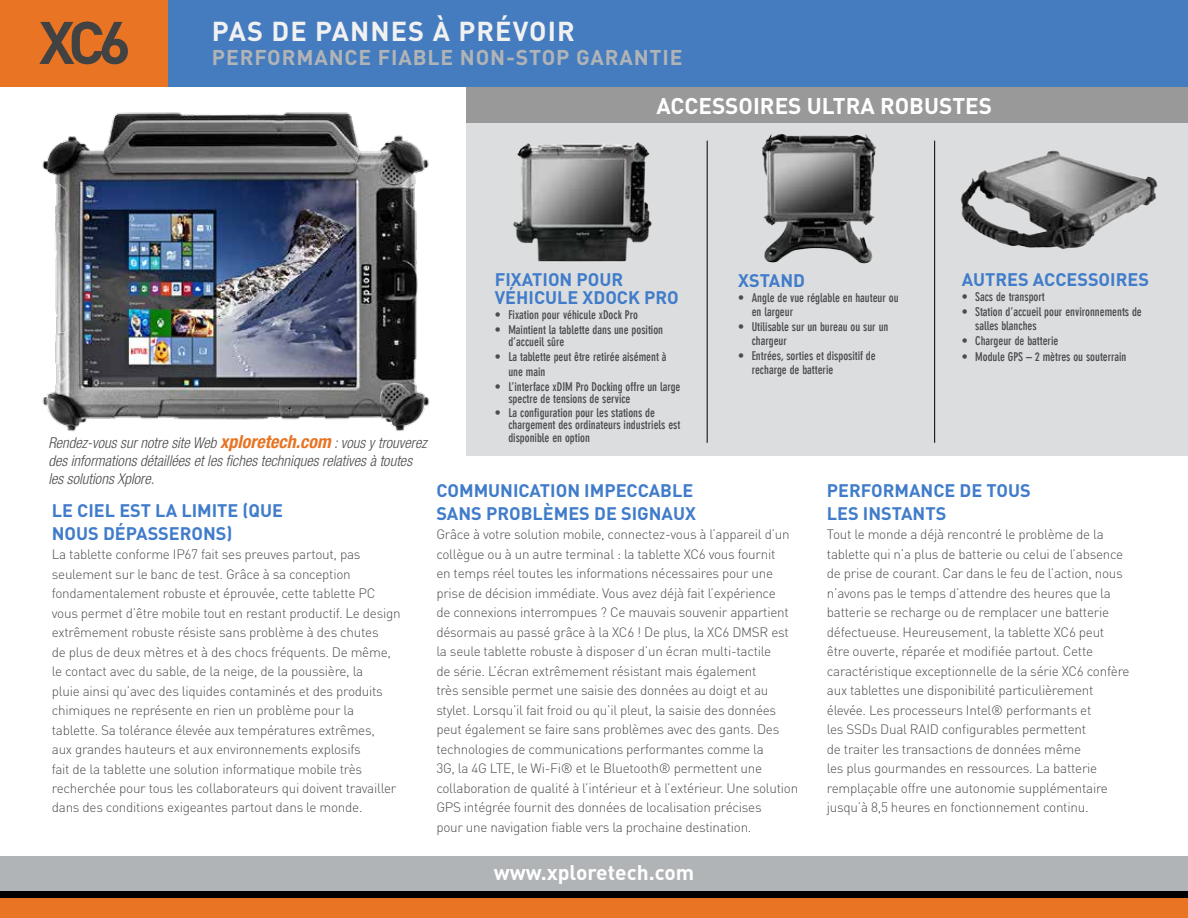
<style>
.page{position:relative;width:1188px;height:918px;background:#fff}
.page>*{position:absolute;margin:0;border:0;box-sizing:border-box;transform-origin:0 0}
.t1{font:700 59.1px "DIN";color:#424243}
.t2{font:700 27px "DIN";letter-spacing:.04em;color:#f1f1f2}
.t3{font:700 22.5px "DIN";color:#fff}
.t4{font:700 21.15px "DIN";letter-spacing:.04em;color:#b1b4b6}
.t5{font:700 21px "DIN";color:#fff}
.t6{font:700 18px/22.5px "DIN";color:#407cca}
.t7{font:italic 300 condensed 15px/18px "Helvetica Neue LT Pro";color:#4d4d4f}
.t8{font:300 13.5px/19.5px "DIN";letter-spacing:-.02em;color:#4d4d4f}
.t9{font:700 condensed 12px/13.5px "DIN Neuzeit Grotesk Std";color:#4d4d4f}
.s1{font-weight:700;font-size:18px;color:#e77425}
</style>
<div class="page">
<div style="left:466px;top:86px;width:722px;height:370px;background:#dcddde"></div>
<div style="left:0;top:856px;width:1188px;height:40px;background:#b1b4b6"></div>
<div style="left:0;top:892px;width:1188px;height:26px;background:#e87424"></div>
<div style="left:466px;top:86px;width:722px;height:37px;background:#99999a"></div>
<div style="left:0;top:891px;width:1188px;height:7px;background:#000"></div>
<img style="left:762px;top:134px;width:114px;height:130px">
<img style="left:513px;top:142px;width:139px;height:120px">
<img style="left:42px;top:112px;width:388px;height:320px">
<img style="left:960px;top:150px;width:198px;height:99px">
<div style="left:1px;top:0;width:167px;height:86px;background:#e87424"></div>
<hr style="left:707px;top:141px;width:1px;height:302px;background:#000">
<hr style="left:934px;top:141px;width:1px;height:302px;background:#000">
<div style="left:168px;top:0;width:1020px;height:86px;background:#457cbf"></div>
<h1 class="t1" style="left:39px;top:4px;width:93px">XC6</h1>
<h2 class="t2" style="left:212px;top:13px;width:364px">PAS DE PANNES À PRÉVOIR</h2>
<h3 class="t4" style="left:212px;top:43px;width:472px">PERFORMANCE FIABLE NON-STOP GARANTIE</h3>
<h3 class="t3" style="left:657px;top:91px;width:337px">ACCESSOIRES ULTRA ROBUSTES</h3>
<p class="t7" style="left:48px;top:434px;width:380px">Rendez-vous sur notre site Web <span class="s1">xploretech.com</span> : vous y trouverez des informations détaillées et les fiches techniques relatives à toutes les solutions Xplore.</p>
<h3 class="t6" style="left:52px;top:499px;width:233px">LE CIEL EST LA LIMITE (QUE<br>NOUS DÉPASSERONS)</h3>
<p class="t8" style="left:52px;top:544px;width:350px">La tablette conforme IP67 fait ses preuves partout, pas seulement sur le banc de test. Grâce à sa conception fondamentalement robuste et éprouvée, cette tablette PC vous permet d’être mobile tout en restant productif. Le design extrêmement robuste résiste sans problème à des chutes<br>de plus de deux mètres et à des chocs fréquents. De même, le contact avec du sable, de la neige, de la poussière, la<br>pluie ainsi qu’avec des liquides contaminés et des produits chimiques ne représente en rien un problème pour la tablette. Sa tolérance élevée aux températures extrêmes,<br>aux grandes hauteurs et aux environnements explosifs<br>fait de la tablette une solution informatique mobile très recherchée pour tous les collaborateurs qui doivent travailler dans des conditions exigeantes partout dans le monde.</p>
<h3 class="t6" style="left:495px;top:269px;width:186px;line-height:18.5px">FIXATION POUR<br>VÉHICULE XDOCK PRO</h3>
<p class="t9" style="left:495px;top:308px;width:145px">• Fixation pour véhicule xDock Pro</p>
<p class="t9" style="left:508px;top:324px;width:156px;line-height:12px;text-indent:-14px">• Maintient la tablette dans une position d’accueil sûre</p>
<p class="t9" style="left:508px;top:349px;width:160px;line-height:15px;text-indent:-14px">• La tablette peut être retirée aisément à une main</p>
<p class="t9" style="left:508px;top:381px;width:174px;line-height:12px;text-indent:-14px">• L’interface xDIM Pro Docking offre un large spectre de tensions de service</p>
<p class="t9" style="left:508px;top:406px;width:174px;line-height:12.6px;text-indent:-14px">• La configuration pour les stations de chargement des ordinateurs industriels est disponible en option</p>
<h3 class="t6" style="left:738px;top:268px;width:68px">XSTAND</h3>
<p class="t9" style="left:752px;top:291px;width:149px;text-indent:-14px">• Angle de vue réglable en hauteur ou en largeur</p>
<p class="t9" style="left:752px;top:320px;width:138px;text-indent:-14px">• Utilisable sur un bureau ou sur un chargeur</p>
<p class="t9" style="left:752px;top:349px;width:126px;text-indent:-14px">• Entrées, sorties et dispositif de recharge de batterie</p>
<h3 class="t6" style="left:962px;top:267px;width:189px">AUTRES ACCESSOIRES</h3>
<p class="t9" style="left:962px;top:289px;width:85px">• Sacs de transport</p>
<p class="t9" style="left:975px;top:305px;width:168px;text-indent:-14px">• Station d’accueil pour environnements de salles blanches</p>
<p class="t9" style="left:962px;top:334px;width:98px">• Chargeur de batterie</p>
<p class="t9" style="left:962px;top:350px;width:166px">• Module GPS – 2 mètres ou souterrain</p>
<h3 class="t6" style="left:436px;top:479px;width:261px">COMMUNICATION IMPECCABLE<br>SANS PROBLÈMES DE SIGNAUX</h3>
<p class="t8" style="left:436px;top:525px;width:364px">Grâce à votre solution mobile, connectez-vous à l’appareil d’un collègue ou à un autre terminal : la tablette XC6 vous fournit<br>en temps réel toutes les informations nécessaires pour une prise de décision immédiate. Vous avez déjà fait l’expérience<br>de connexions interrompues ? Ce mauvais souvenir appartient désormais au passé grâce à la XC6 ! De plus, la XC6 DMSR est la seule tablette robuste à disposer d’un écran multi-tactile<br>de série. L’écran extrêmement résistant mais également<br>très sensible permet une saisie des données au doigt et au stylet. Lorsqu’il fait froid ou qu’il pleut, la saisie des données peut également se faire sans problèmes avec des gants. Des technologies de communications performantes comme la<br>3G, la 4G LTE, le Wi-Fi® et le Bluetooth® permettent une collaboration de qualité à l’intérieur et à l’extérieur. Une solution GPS intégrée fournit des données de localisation précises<br>pour une navigation fiable vers la prochaine destination.</p>
<h3 class="t6" style="left:827px;top:479px;width:205px">PERFORMANCE DE TOUS<br>LES INSTANTS</h3>
<p class="t8" style="left:827px;top:525px;width:304px">Tout le monde a déjà rencontré le problème de la tablette qui n’a plus de batterie ou celui de l’absence de prise de courant. Car dans le feu de l’action, nous n’avons pas le temps d’attendre des heures que la batterie se recharge ou de remplacer une batterie défectueuse. Heureusement, la tablette XC6 peut être ouverte, réparée et modifiée partout. Cette caractéristique exceptionnelle de la série XC6 confère aux tablettes une disponibilité particulièrement élevée. Les processeurs Intel® performants et<br>les SSDs Dual RAID configurables permettent<br>de traiter les transactions de données même<br>les plus gourmandes en ressources. La batterie remplaçable offre une autonomie supplémentaire jusqu’à 8,5 heures en fonctionnement continu.</p>
<h3 class="t5" style="left:494px;top:859px;width:202px">www.xploretech.com</h3>
</div>
